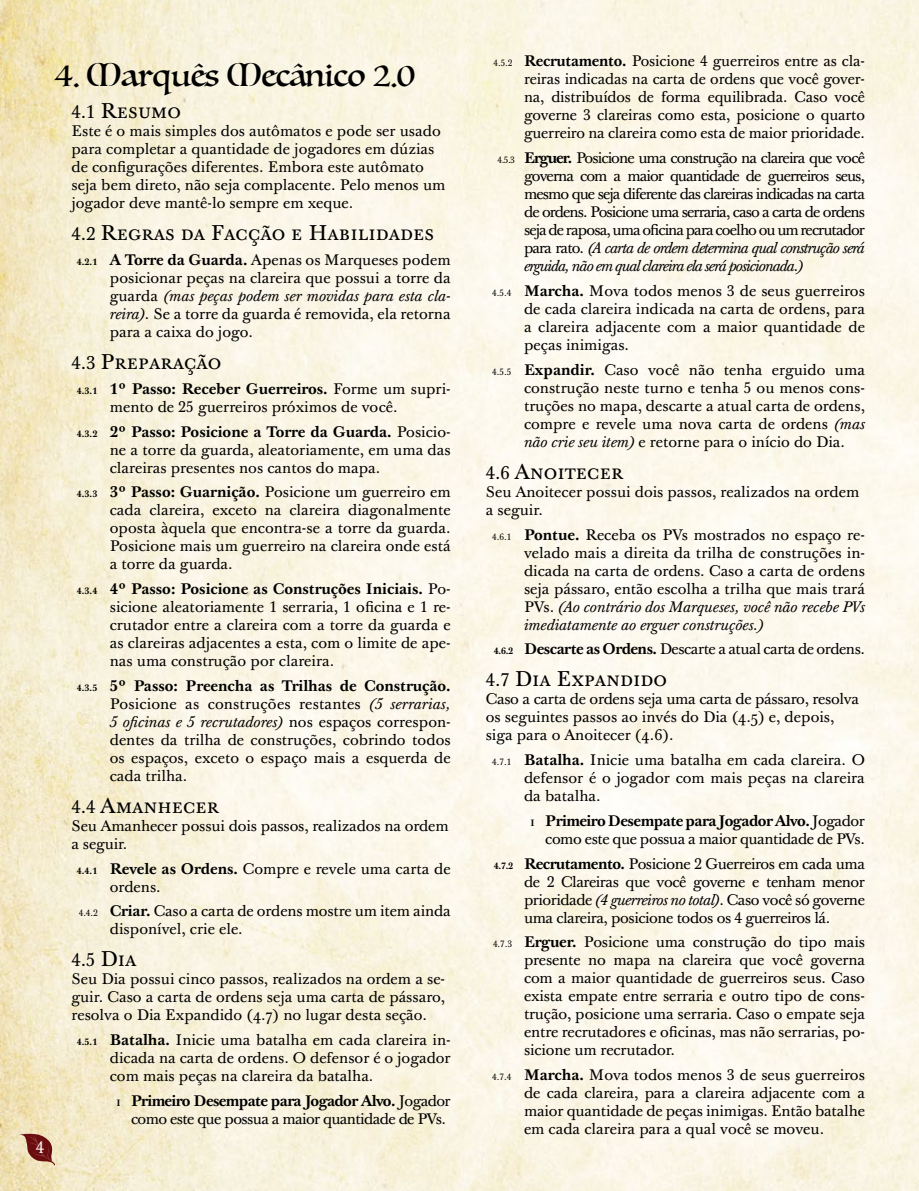
<style>
.page{position:relative;width:919px;height:1191px;background:#fff}
.page>*{position:absolute;margin:0;border:0;box-sizing:border-box;transform-origin:0 0}
.t1{font:31.5px "Luminari";color:#000}
.t2{font:21px "Baskerville Ten Pro";color:#000}
.t3{font:18px "Baskerville Ten Pro";color:#000}
.t4{font:16.5px "Baskerville Ten Pro";color:#fff}
.t5{font:15px/18px "Baskerville Ten Pro";color:#000;text-align:justify}
.t6{font:15px/18px "Baskerville Ten Pro";letter-spacing:-.03em;color:#000;text-align:right}
.t7{font:15px/18px "Baskerville Ten Pro";letter-spacing:-.04em;color:#000}
.s1{font-size:18px}
.s2{font-weight:700;font-size:9px}
.s3{font-weight:700}
.s4{font-style:italic}
.s5{font-size:9px}
.s6{font-size:21px}
</style>
<div class="page">
<img style="left:0;top:0;width:918px;height:1191px">
<svg style="left:19px;top:1133px;width:35px;height:33px"></svg>
<p class="t4" style="left:36px;top:1137px;width:10px">4</p>
<h1 class="t1" style="left:54px;top:48px;width:362px">4. Marquês Mecânico 2.0</h1>
<h2 class="t2" style="left:71px;top:98px;width:111px"><span class="s1">4.1</span> Resumo</h2>
<p class="t5" style="left:71px;top:123px;width:375px;text-align:left">Este é o mais simples dos autômatos e pode ser usado para completar a quantidade de jogadores em dúzias de configurações diferentes. Embora este autômato seja bem direto, não seja complacente. Pelo menos um jogador deve mantê-lo sempre em xeque.</p>
<h2 class="t2" style="left:71px;top:220px;width:364px"><span class="s1">4.2</span> Regras da Facção e Habilidades</h2>
<p class="t5" style="left:110px;top:251px;width:342px;text-indent:-33px"><span class="s2">4.2.1</span> <span class="s3">A Torre da Guarda.</span> Apenas os Marqueses podem posicionar peças na clareira que possui a torre da guarda <span class="s4">(mas peças podem ser movidas para esta cla&shy;reira).</span> Se a torre da guarda é removida, ela retorna para a caixa do jogo.</p>
<h2 class="t2" style="left:71px;top:349px;width:151px"><span class="s1">4.3</span> Preparação</h2>
<p class="t5" style="left:110px;top:380px;width:342px;text-indent:-33px"><span class="s2">4.3.1</span> <span class="s3">1º Passo: Receber Guerreiros.</span> Forme um supri&shy;mento de 25 guerreiros próximos de você.</p>
<p class="t5" style="left:110px;top:423px;width:342px;text-indent:-33px"><span class="s2">4.3.2</span> <span class="s3">2º Passo: Posicione a Torre da Guarda.</span> Posicio&shy;ne a torre da guarda, aleatoriamente, em uma das clareiras presentes nos cantos do mapa.</p>
<p class="t5" style="left:110px;top:484px;width:342px;text-indent:-33px"><span class="s2">4.3.3</span> <span class="s3">3º Passo: Guarnição.</span> Posicione um guerreiro em cada clareira, exceto na clareira diagonalmente oposta àquela que encontra-se a torre da guarda.<br>Posicione mais um guerreiro na clareira onde está a torre da guarda.</p>
<p class="t5" style="left:110px;top:580px;width:342px;text-indent:-33px"><span class="s2">4.3.4</span> <span class="s3">4º Passo: Posicione as Construções Iniciais.</span> Po&shy;sicione aleatoriamente 1 serraria, 1 oficina e 1 re&shy;crutador entre a clareira com a torre da guarda e as clareiras adjacentes a esta, com o limite de ape&shy;nas uma construção por clareira.</p>
<p class="t5" style="left:110px;top:677px;width:342px;text-indent:-33px"><span class="s2">4.3.5</span> <span class="s3">5º Passo: Preencha as Trilhas de Construção.<br></span>Posicione as construções restantes <span class="s4">(5 serrarias, 5 oficinas e 5 recrutadores)</span> nos espaços correspon&shy;dentes da trilha de construções, cobrindo todos os espaços, exceto o espaço mais a esquerda de cada trilha.</p>
<h2 class="t2" style="left:71px;top:793px;width:149px"><span class="s1">4.4</span> Amanhecer</h2>
<p class="t5" style="left:71px;top:817px;width:379px">Seu Amanhecer possui dois passos, realizados na ordem a seguir.</p>
<p class="t5" style="left:110px;top:860px;width:342px;text-indent:-33px"><span class="s2">4.4.1</span> <span class="s3">Revele as Ordens.</span> Compre e revele uma carta de ordens.</p>
<p class="t5" style="left:110px;top:903px;width:342px;text-indent:-31px"><span class="s5">4.4.2</span> <span class="s3">Criar.</span> Caso a carta de ordens mostre um item ainda disponível, crie ele.</p>
<p class="t3" style="left:71px;top:949px;width:67px">4.5 <span class="s6">Dia</span></p>
<p class="t5" style="left:71px;top:970px;width:375px">Seu Dia possui cinco passos, realizados na ordem a se&shy;guir. Caso a carta de ordens seja uma carta de pássaro, resolva o Dia Expandido (4.7) no lugar desta seção.</p>
<p class="t5" style="left:110px;top:1031px;width:342px;text-indent:-33px"><span class="s2">4.5.1</span> <span class="s3">Batalha.</span> Inicie uma batalha em cada clareira in&shy;dicada na carta de ordens. O defensor é o jogador com mais peças na clareira da batalha.</p>
<p class="t7" style="left:131px;top:1092px;width:321px;text-indent:-14px"><span class="s2">I</span> <span class="s3">Primeiro Desempate para Jogador Alvo.</span> Jogador como este que possua a maior quantidade de PVs.</p>
<p class="t5" style="left:524px;top:53px;width:342px;text-indent:-30px"><span class="s5">4.5.2</span> <span class="s3">Recrutamento.</span> Posicione 4 guerreiros entre as cla&shy;reiras indicadas na carta de ordens que você gover&shy;na, distribuídos de forma equilibrada. Caso você governe 3 clareiras como esta, posicione o quarto guerreiro na clareira como esta de maior prioridade.</p>
<p class="t5" style="left:524px;top:150px;width:342px;text-indent:-26px"><span class="s5">4.5.3</span> <span class="s3">Erguer.</span> Posicione uma construção na clareira que você governa com a maior quantidade de guerreiros seus, mesmo que seja diferente das clareiras indicadas na carta de ordens. Posicione uma serraria, caso a carta de ordens seja de raposa, uma oficina para coelho ou um recrutador para rato. <span class="s4">(A carta de ordem determina qual construção será erguida, não em qual clareira ela será posicionada.)</span></p>
<p class="t5" style="left:524px;top:282px;width:342px;text-indent:-32px"><span class="s5">4.5.4</span> <span class="s3">Marcha.</span> Mova todos menos 3 de seus guerreiros de cada clareira indicada na carta de ordens, para a clareira adjacente com a maior quantidade de peças inimigas.</p>
<p class="t5" style="left:524px;top:361px;width:342px;text-indent:-32px"><span class="s5">4.5.5</span> <span class="s3">Expandir.</span> Caso você não tenha erguido uma construção neste turno e tenha 5 ou menos cons&shy;truções no mapa, descarte a atual carta de ordens, compre e revele uma nova carta de ordens <span class="s4">(mas não crie seu item)</span> e retorne para o início do Dia.</p>
<h2 class="t2" style="left:485px;top:459px;width:139px"><span class="s1">4.6</span> Anoitecer</h2>
<p class="t5" style="left:485px;top:483px;width:375px">Seu Anoitecer possui dois passos, realizados na ordem a seguir.</p>
<p class="t5" style="left:524px;top:526px;width:342px;text-indent:-32px"><span class="s5">4.6.1</span> <span class="s3">Pontue.</span> Receba os PVs mostrados no espaço re&shy;velado mais a direita da trilha de construções in&shy;dicada na carta de ordens. Caso a carta de ordens seja pássaro, então escolha a trilha que mais trará PVs. <span class="s4">(Ao contrário dos Marqueses, você não recebe PVs imediatamente ao erguer construções.)</span></p>
<p class="t5" style="left:494px;top:641px;width:372px"><span class="s2">4.6.2</span> <span class="s3">Descarte as Ordens.</span> Descarte a atual carta de ordens.</p>
<h2 class="t2" style="left:485px;top:666px;width:183px"><span class="s1">4.7</span> Dia Expandido</h2>
<p class="t5" style="left:485px;top:691px;width:375px;text-align:left">Caso a carta de ordens seja uma carta de pássaro, resolva os seguintes passos ao invés do Dia (4.5) e, depois, siga para o Anoitecer (4.6).</p>
<p class="t5" style="left:524px;top:751px;width:342px;text-indent:-32px"><span class="s5">4.7.1</span> <span class="s3">Batalha.</span> Inicie uma batalha em cada clareira. O defensor é o jogador com mais peças na clareira da batalha.</p>
<p class="t6" style="left:530px;top:812px;width:336px"><span class="s2">I</span> <span class="s3">Primeiro Desempate para Jogador Alvo.</span> Jogador como este que possua a maior quantidade de PVs.</p>
<p class="t5" style="left:524px;top:855px;width:342px;text-indent:-30px"><span class="s2">4.7.2</span> <span class="s3">Recrutamento.</span> Posicione 2 Guerreiros em cada uma de 2 Clareiras que você governe e tenham menor prioridade <span class="s4">(4 guerreiros no total)</span>. Caso você só governe uma clareira, posicione todos os 4 guerreiros lá.</p>
<p class="t5" style="left:524px;top:934px;width:342px;text-indent:-31px"><span class="s5">4.7.3</span> <span class="s3">Erguer.</span> Posicione uma construção do tipo mais presente no mapa na clareira que você governa com a maior quantidade de guerreiros seus. Caso exista empate entre serraria e outro tipo de cons&shy;trução, posicione uma serraria. Caso o empate seja entre recrutadores e oficinas, mas não serrarias, po&shy;sicione um recrutador.</p>
<p class="t5" style="left:524px;top:1066px;width:342px;text-indent:-32px"><span class="s5">4.7.4</span> <span class="s3">Marcha.</span> Mova todos menos 3 de seus guerreiros de cada clareira, para a clareira adjacente com a maior quantidade de peças inimigas. Então batalhe em cada clareira para a qual você se moveu.</p>
</div>
